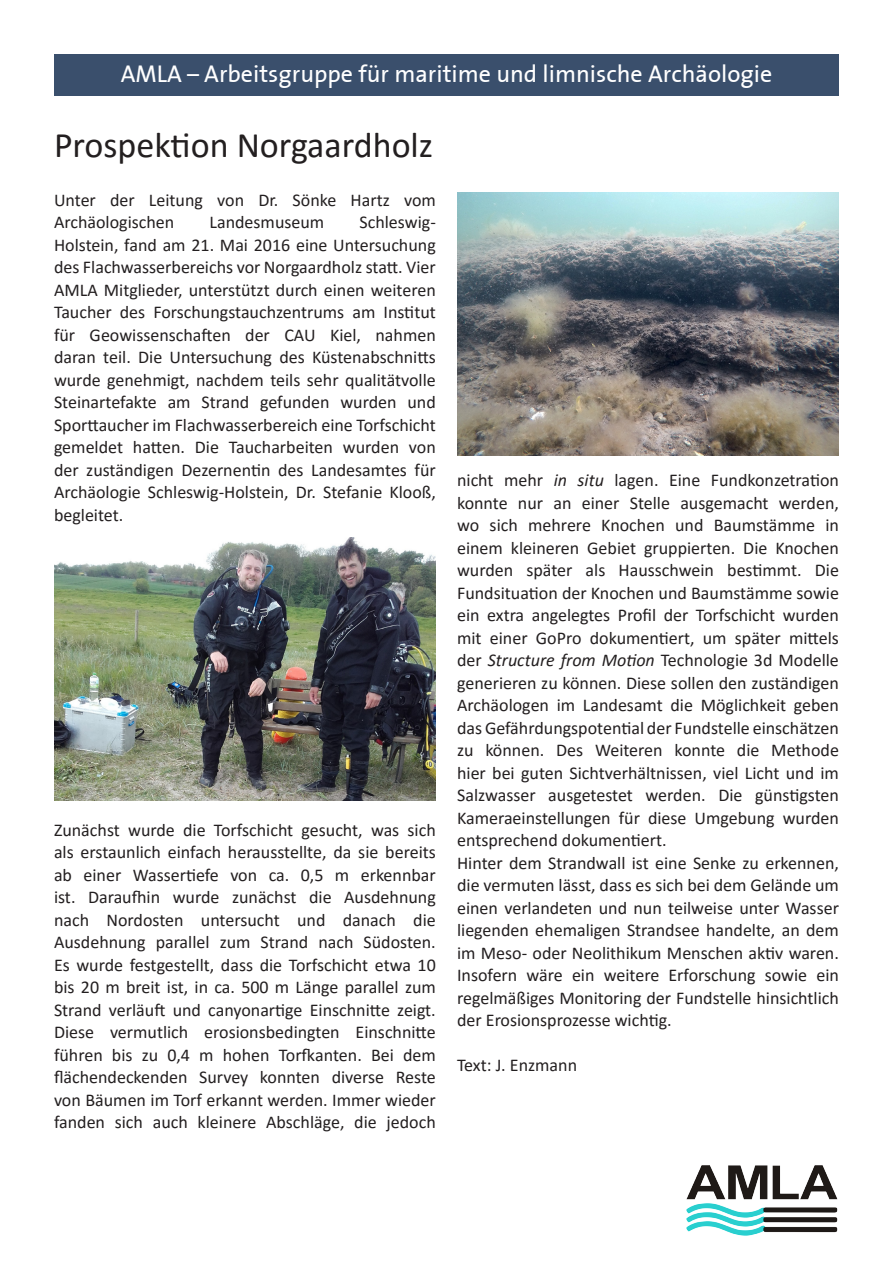
<style>
.page{position:relative;width:893px;height:1263px;background:#fff}
.page>*{position:absolute;margin:0;border:0;box-sizing:border-box;transform-origin:0 0}
.t1{font:36px "Calibri";color:#231f20}
.t2{font:24px "The Sans Plain";color:#fff}
.t3{font:18px/22.5px "Calibri";color:#231f20}
.s1{font-style:italic}
</style>
<div class="page">
<div style="left:54px;top:54px;width:785px;height:42px;background:#3a4f6c"></div>
<img style="left:686px;top:1165px;width:152px;height:71px">
<img style="left:54px;top:537px;width:382px;height:264px">
<img style="left:457px;top:192px;width:382px;height:264px">
<h2 class="t2" style="left:121px;top:54px;width:653px">AMLA – Arbeitsgruppe für maritime und limnische Archäologie</h2>
<h1 class="t1" style="left:54px;top:120px;width:381px">Prospektion Norgaardholz</h1>
<p class="t3" style="left:54px;top:188px;width:383px">Unter der Leitung von Dr. Sönke Hartz vom<br>Archäologischen</p>
<p class="t3" style="left:54px;top:210px;width:383px;text-align:justify;text-indent:305px">Schleswig-Holstein, fand am 21. Mai 2016 eine Untersuchung des Flachwasserbereichs vor Norgaardholz statt. Vier AMLA Mitglieder, unterstützt durch einen weiteren Taucher des Forschungstauchzentrums am Institut für Geowissenschaften der CAU Kiel, nahmen daran teil. Die Untersuchung des Küstenabschnitts wurde genehmigt, nachdem teils sehr qualitätvolle Steinartefakte am Strand gefunden wurden und Sporttaucher im Flachwasserbereich eine Torfschicht gemeldet hatten. Die Taucharbeiten wurden von der zuständigen Dezernentin des Landesamtes für Archäologie Schleswig-Holstein, Dr. Stefanie Klooß, begleitet.</p>
<p class="t3" style="left:210px;top:210px;width:116px">Landesmuseum</p>
<p class="t3" style="left:54px;top:818px;width:383px;text-align:justify">Zunächst wurde die Torfschicht gesucht, was sich als erstaunlich einfach herausstellte, da sie bereits ab einer Wassertiefe von ca. 0,5 m erkennbar ist. Daraufhin wurde zunächst die Ausdehnung nach Nordosten untersucht und danach die Ausdehnung parallel zum Strand nach Südosten.<br>Es wurde festgestellt, dass die Torfschicht etwa 10 bis 20 m breit ist, in ca. 500 m Länge parallel zum Strand verläuft und canyonartige Einschnitte zeigt.<br>Diese vermutlich erosionsbedingten Einschnitte führen bis zu 0,4 m hohen Torfkanten. Bei dem flächendeckenden Survey konnten diverse Reste von Bäumen im Torf erkannt werden. Immer wieder fanden sich auch kleinere Abschläge, die jedoch</p>
<p class="t3" style="left:457px;top:468px;width:383px">nicht mehr <span class="s1">in situ</span> lagen. Eine Fundkonzetration konnte nur an einer Stelle ausgemacht werden, wo sich mehrere Knochen und Baumstämme in einem kleineren Gebiet gruppierten. Die Knochen wurden später als Hausschwein bestimmt. Die Fundsituation der Knochen und Baumstämme sowie ein extra angelegtes Profil der Torfschicht wurden mit einer GoPro dokumentiert, um später mittels der <span class="s1">Structure from Motion</span> Technologie 3d Modelle generieren zu können. Diese sollen den zuständigen Archäologen im Landesamt die Möglichkeit geben das Gefährdungspotential der Fundstelle einschätzen zu können. Des Weiteren konnte die Methode hier bei guten Sichtverhältnissen, viel Licht und im Salzwasser ausgetestet werden. Die günstigsten Kameraeinstellungen für diese Umgebung wurden entsprechend dokumentiert.<br>Hinter dem Strandwall ist eine Senke zu erkennen, die vermuten lässt, dass es sich bei dem Gelände um einen verlandeten und nun teilweise unter Wasser liegenden ehemaligen Strandsee handelte, an dem im Meso- oder Neolithikum Menschen aktiv waren.<br>Insofern wäre ein weitere Erforschung sowie ein regelmäßiges Monitoring der Fundstelle hinsichtlich der Erosionsprozesse wichtig.</p>
<p class="t3" style="left:457px;top:1053px;width:122px">Text: J. Enzmann</p>
</div>
